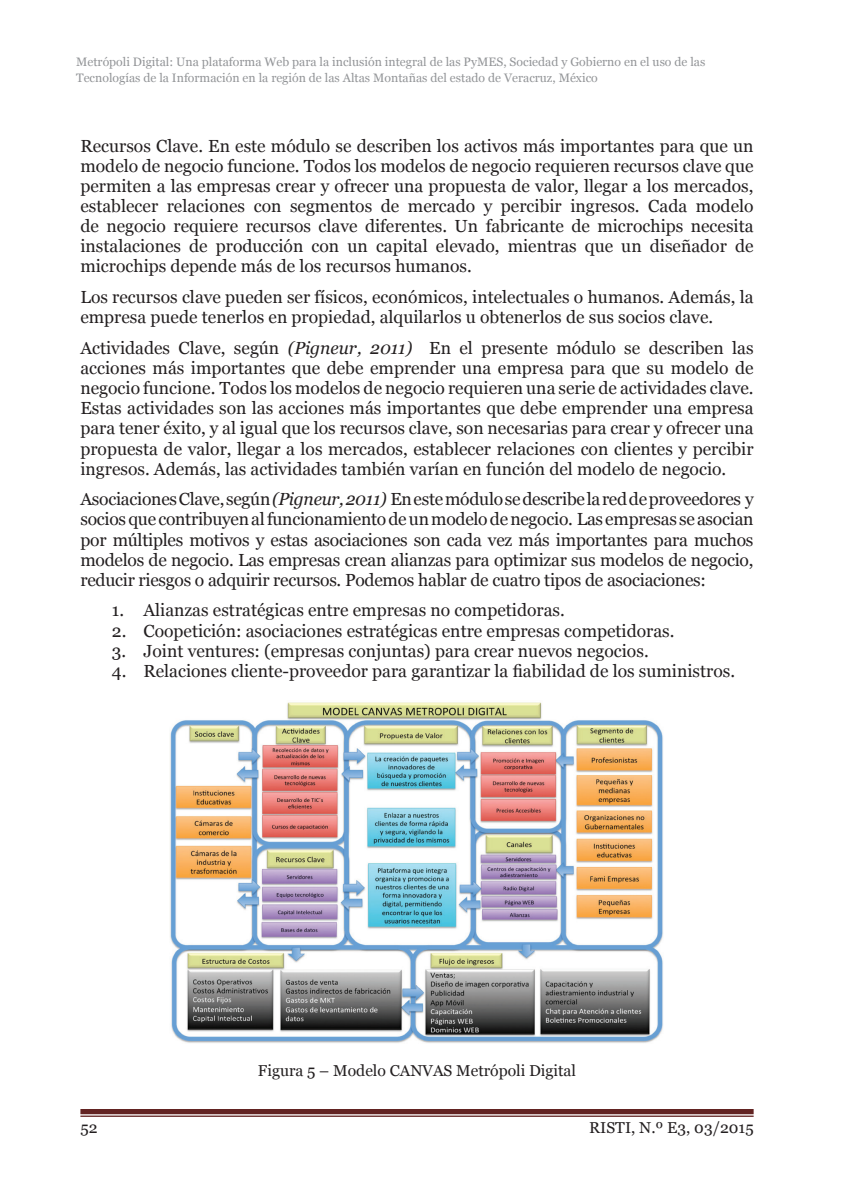
<style>
.page{position:relative;width:844px;height:1191px;background:#fff}
.page>*{position:absolute;margin:0;border:0;box-sizing:border-box;transform-origin:0 0}
.txt{font:17.5px/20.1px "Georgia";color:#231f20;text-align:justify}
.legned{font:15.75px "Georgia";color:#231f20}
.t1{font:12.25px/16.1px "Georgia";color:#939598}
.s1{font-style:italic}
</style>
<div class="page">
<div style="left:80px;top:1109px;width:673px;height:5px;background:#622322"></div>
<hr style="left:80px;top:1115px;width:673px;height:1px;background:#622322">
<img style="left:170px;top:702px;width:493px;height:341px">
<p class="t1" style="left:76px;top:54px;width:630px">Metrópoli Digital: Una plataforma Web para la inclusión integral de las PyMES, Sociedad y Gobierno en el uso de las<br>Tecnologías de la Información en la región de las Altas Montañas del estado de Veracruz, México</p>
<p class="txt" style="left:80px;top:136px;width:674px">Recursos Clave. En este módulo se describen los activos más importantes para que un modelo de negocio funcione. Todos los modelos de negocio requieren recursos clave que permiten a las empresas crear y ofrecer una propuesta de valor, llegar a los mercados, establecer relaciones con segmentos de mercado y percibir ingresos. Cada modelo de negocio requiere recursos clave diferentes. Un fabricante de microchips necesita instalaciones de producción con un capital elevado, mientras que un diseñador de microchips depende más de los recursos humanos.</p>
<p class="txt" style="left:80px;top:287px;width:674px">Los recursos clave pueden ser físicos, económicos, intelectuales o humanos. Además, la empresa puede tenerlos en propiedad, alquilarlos u obtenerlos de sus socios clave.</p>
<p class="txt" style="left:80px;top:338px;width:674px">Actividades Clave, según <span class="s1">(Pigneur, 2011)</span> En el presente módulo se describen las acciones más importantes que debe emprender una empresa para que su modelo de negocio funcione. Todos los modelos de negocio requieren una serie de actividades clave.<br>Estas actividades son las acciones más importantes que debe emprender una empresa para tener éxito, y al igual que los recursos clave, son necesarias para crear y ofrecer una propuesta de valor, llegar a los mercados, establecer relaciones con clientes y percibir ingresos. Además, las actividades también varían en función del modelo de negocio.</p>
<p class="txt" style="left:80px;top:489px;width:674px">Asociaciones Clave, según <span class="s1">(Pigneur, 2011)</span> En este módulo se describe la red de proveedores y socios que contribuyen al funcionamiento de un modelo de negocio. Las empresas se asocian por múltiples motivos y estas asociaciones son cada vez más importantes para muchos modelos de negocio. Las empresas crean alianzas para optimizar sus modelos de negocio, reducir riesgos o adquirir recursos. Podemos hablar de cuatro tipos de asociaciones:</p>
<p class="txt" style="left:112px;top:601px;width:454px">1. Alianzas estratégicas entre empresas no competidoras.</p>
<p class="txt" style="left:112px;top:621px;width:564px">2. Coopetición: asociaciones estratégicas entre empresas competidoras.</p>
<p class="txt" style="left:112px;top:641px;width:538px">3. Joint ventures: (empresas conjuntas) para crear nuevos negocios.</p>
<p class="txt" style="left:112px;top:661px;width:624px">4. Relaciones cliente-proveedor para garantizar la fiabilidad de los suministros.</p>
<p class="legned" style="left:258px;top:1061px;width:319px">Figura 5 – Modelo CANVAS Metrópoli Digital</p>
<p class="legned" style="left:80px;top:1118px;width:19px">52</p>
<p class="legned" style="left:589px;top:1117px;width:166px">RISTI, N.º E3, 03/2015</p>
</div>
